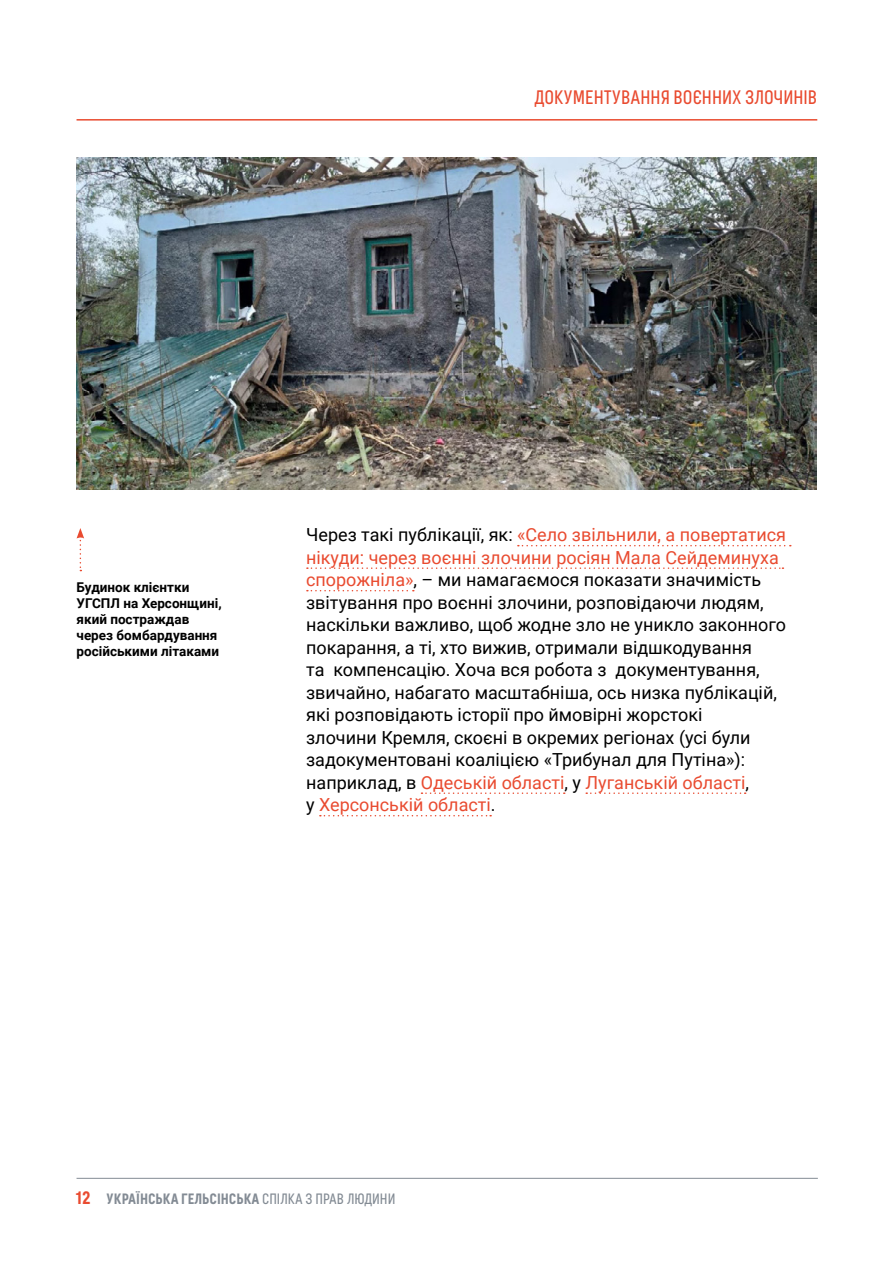
<style>
.page{position:relative;width:893px;height:1263px;background:#fff}
.page>*{position:absolute;margin:0;border:0;box-sizing:border-box;transform-origin:0 0}
.t1{font:19.5px "Bond 4 F";color:#e94b30}
.t2{font:18px/22.5px "Roboto";color:#000}
.t3{font:700 15px "Bond 4 F";color:#838b94}
.t4{font:700 13.5px/16.2px "Roboto";color:#000}
.s1{color:#e94b30}
.s2{font-size:18px;color:#e94b30}
.s3{font-weight:400}
</style>
<div class="page">
<hr style="left:77px;top:1178px;width:741px;height:1px;background:#838b94">
<img style="left:77px;top:157px;width:739px;height:333px">
<svg style="left:77px;top:528px;width:7px;height:43px"></svg>
<svg style="left:518px;top:545px;width:273px;height:1px"></svg>
<svg style="left:307px;top:567px;width:476px;height:2px"></svg>
<svg style="left:307px;top:590px;width:107px;height:1px"></svg>
<svg style="left:421px;top:792px;width:144px;height:2px"></svg>
<svg style="left:586px;top:792px;width:160px;height:2px"></svg>
<svg style="left:320px;top:815px;width:171px;height:1px"></svg>
<hr style="left:77px;top:119px;width:740px;height:2px;background:#e94b30">
<p class="t1" style="left:534px;top:86px;width:284px">ДОКУМЕНТУВАННЯ ВОЄННИХ ЗЛОЧИНІВ</p>
<p class="t4" style="left:77px;top:578px;width:147px">Будинок клієнтки<br>УГСПЛ на Херсонщині, який постраждав через бомбардування російськими літаками</p>
<p class="t2" style="left:306px;top:523px;width:481px">Через такі публікації, як: <span class="s1">«Село звільнили, а повертатися нікуди: через воєнні злочини росіян Мала Сейдеминуха спорожніла»</span>, – ми намагаємося показати значимість звітування про воєнні злочини, розповідаючи людям, наскільки важливо, щоб жодне зло не уникло законного покарання, а ті, хто вижив, отримали відшкодування<br>та компенсацію. Хоча вся робота з документування, звичайно, набагато масштабніша, ось низка публікацій, які розповідають історії про ймовірні жорстокі<br>злочини Кремля, скоєні в окремих регіонах (усі були задокументовані коаліцією «Трибунал для Путіна»): наприклад, в <span class="s1">Одеській області</span>, у <span class="s1">Луганській області</span>,<br>у <span class="s1">Херсонській області</span>.</p>
<p class="t3" style="left:76px;top:1190px;width:321px"><span class="s2">12</span> УКРАЇНСЬКА ГЕЛЬСІНСЬКА <span class="s3">СПІЛКА З ПРАВ ЛЮДИНИ</span></p>
</div>
